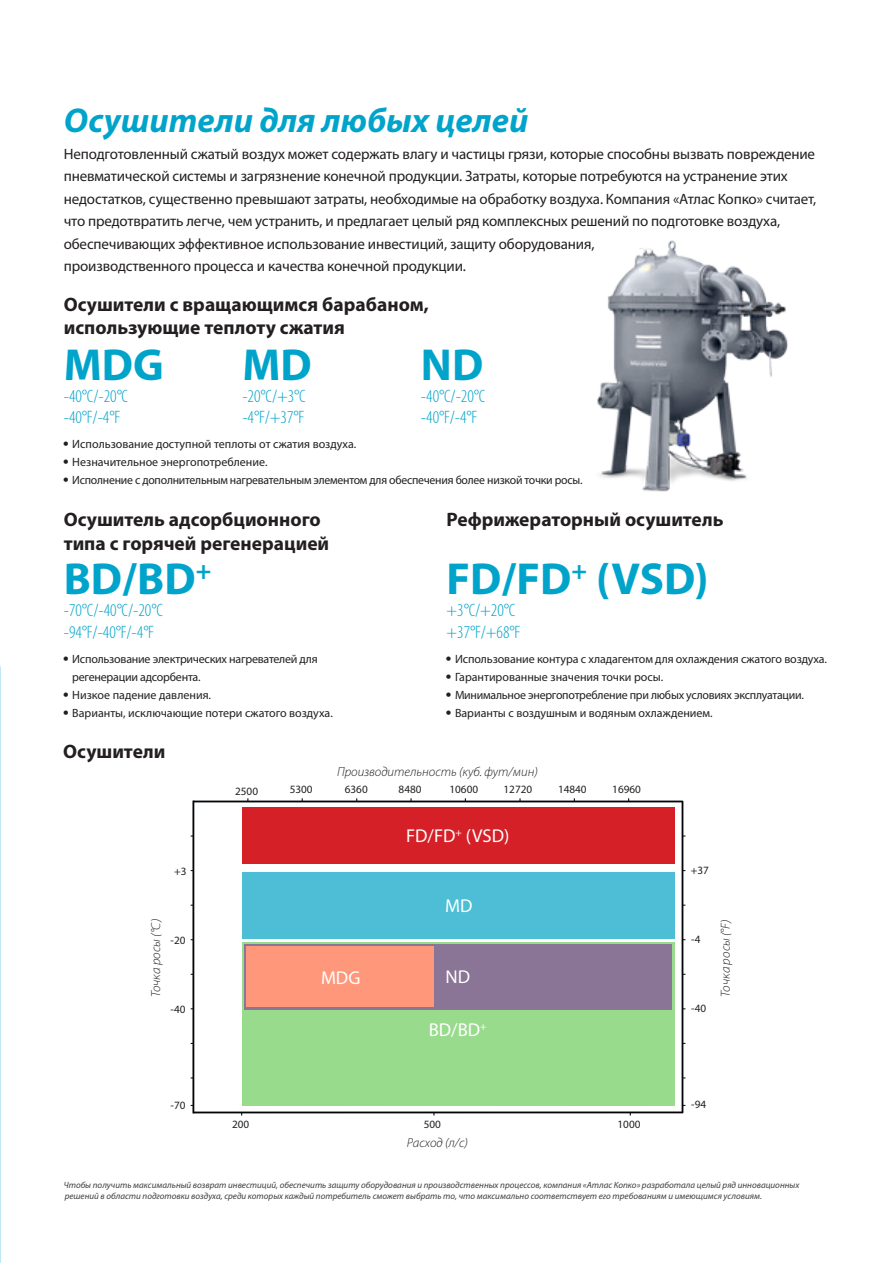
<style>
.page{position:relative;width:893px;height:1263px;background:#fff}
.page>*{position:absolute;margin:0;border:0;box-sizing:border-box;transform-origin:0 0}
.t1{font:700 45px "Myriad Pro";color:#00a4ca}
.t2{font:italic 700 34.5px "Myriad Pro";color:#00a4ca}
.t3{font:700 19.5px/23.4px "Myriad Pro";color:#231f20}
.t4{font:18.6px "Myriad Pro";color:#fff}
.t5{font:300 condensed 18px/21.6px "Myriad Pro";color:#00a4ca}
.t6{font:15px/22.5px "Myriad Pro";letter-spacing:-.01em;color:#231f20}
.t7{font:italic 300 13.05px "Myriad Pro";color:#231f20}
.t8{font:12px/18px "Myriad Pro";letter-spacing:-.01em;color:#231f20}
.t9{font:11.25px "Myriad Pro";color:#231f20}
.t10{font:italic 9px/10.8px "Myriad Pro";color:#3e3e3f}
.s1{font-family:"Univers LT Std"}
</style>
<div class="page">
<img style="left:597px;top:240px;width:191px;height:252px">
<hr style="left:192px;top:800px;width:2px;height:313px;background:#020408">
<hr style="left:682px;top:801px;width:1px;height:311px;background:#020408">
<hr style="left:193px;top:1111px;width:490px;height:2px;background:#020408">
<hr style="left:193px;top:800px;width:490px;height:2px;background:#020408">
<div style="left:242px;top:807px;width:432px;height:57px;background:#d62027"></div>
<div style="left:242px;top:872px;width:432px;height:67px;background:#4dbed6"></div>
<div style="left:242px;top:942px;width:432px;height:163px;background:#99db8d"></div>
<div style="left:244px;top:944px;width:428px;height:65px;background:#8a7597"></div>
<div style="left:247px;top:947px;width:187px;height:60px;background:#ff977b"></div>
<h2 class="t2" style="left:64px;top:98px;width:466px">Осушители для любых целей</h2>
<p class="t6" style="left:64px;top:142px;width:754px">Неподготовленный сжатый воздух может содержать влагу и частицы грязи, которые способны вызвать повреждение пневматической системы и загрязнение конечной продукции. Затраты, которые потребуются на устранение этих недостатков, существенно превышают затраты, необходимые на обработку воздуха. Компания «Атлас Копко» считает, что предотвратить легче, чем устранить, и предлагает целый ряд комплексных решений по подготовке воздуха, обеспечивающих эффективное использование инвестиций, защиту оборудования,<br>производственного процесса и качества конечной продукции.</p>
<h3 class="t3" style="left:64px;top:292px;width:367px">Осушители с вращающимся барабаном, использующие теплоту сжатия</h3>
<h1 class="t1" style="left:64px;top:336px;width:102px">MDG</h1>
<p class="t5" style="left:64px;top:385px;width:66px">-40°C/-20°C -40°F/-4°F</p>
<h1 class="t1" style="left:242px;top:336px;width:71px">MD</h1>
<p class="t5" style="left:242px;top:385px;width:65px">-20°C/+3°C -4°F/+37°F</p>
<h1 class="t1" style="left:421px;top:336px;width:64px">ND</h1>
<p class="t5" style="left:421px;top:385px;width:66px">-40°C/-20°C -40°F/-4°F</p>
<p class="t8" style="left:64px;top:435px;width:294px"><span class="s1">•</span> Использование доступной теплоты от сжатия воздуха.</p>
<p class="t8" style="left:64px;top:453px;width:205px"><span class="s1">•</span> Незначительное энергопотребление.</p>
<p class="t8" style="left:64px;top:471px;width:520px"><span class="s1">•</span> Исполнение с дополнительным нагревательным элементом для обеспечения более низкой точки росы.</p>
<h3 class="t3" style="left:64px;top:507px;width:267px">Осушитель адсорбционного типа с горячей регенерацией</h3>
<h1 class="t1" style="left:64px;top:550px;width:149px">BD/BD<sup>+</sup></h1>
<p class="t5" style="left:64px;top:600px;width:101px">-70°C/-40°C/-20°C -94°F/-40°F/-4°F</p>
<p class="t8" style="left:72px;top:650px;width:247px;text-indent:-9px"><span class="s1">•</span> Использование электрических нагревателей для регенерации адсорбента.</p>
<p class="t8" style="left:64px;top:686px;width:149px"><span class="s1">•</span> Низкое падение давления.</p>
<p class="t8" style="left:64px;top:704px;width:271px"><span class="s1">•</span> Варианты, исключающие потери сжатого воздуха.</p>
<h3 class="t3" style="left:63px;top:739px;width:104px">Осушители</h3>
<h3 class="t3" style="left:446px;top:507px;width:278px">Рефрижераторный осушитель</h3>
<h1 class="t1" style="left:446px;top:550px;width:264px">FD/FD<sup>+</sup> (VSD)</h1>
<p class="t5" style="left:446px;top:600px;width:75px">+3°C/+20°C +37°F/+68°F</p>
<p class="t8" style="left:446px;top:649px;width:382px"><span class="s1">•</span> Использование контура с хладагентом для охлаждения сжатого воздуха.</p>
<p class="t8" style="left:446px;top:667px;width:218px"><span class="s1">•</span> Гарантированные значения точки росы.</p>
<p class="t8" style="left:446px;top:685px;width:359px"><span class="s1">•</span> Минимальное энергопотребление при любых условиях эксплуатации.</p>
<p class="t8" style="left:446px;top:703px;width:268px"><span class="s1">•</span> Варианты с воздушным и водяным охлаждением.</p>
<p class="t9" style="left:235px;top:784px;width:24px">2500</p>
<p class="t7" style="left:337px;top:764px;width:202px">Производительность (куб. фут/мин)</p>
<p class="t9" style="left:290px;top:783px;width:24px">5300</p>
<p class="t9" style="left:345px;top:783px;width:24px">6360</p>
<p class="t9" style="left:399px;top:783px;width:24px">8480</p>
<p class="t9" style="left:449px;top:782px;width:30px">10600</p>
<p class="t9" style="left:503px;top:782px;width:30px">12720</p>
<p class="t9" style="left:558px;top:782px;width:30px">14840</p>
<p class="t9" style="left:612px;top:782px;width:30px">16960</p>
<p class="t4" style="left:406px;top:824px;width:105px">FD/FD<sup>+</sup> (VSD)</p>
<p class="t9" style="left:174px;top:864px;width:14px">+3</p>
<p class="t9" style="left:691px;top:863px;width:20px">+37</p>
<p class="t4" style="left:445px;top:895px;width:29px">MD</p>
<p class="t7" style="left:149px;top:997px;width:81px;rotate:-90deg">Точка росы (°C)</p>
<p class="t7" style="left:719px;top:996px;width:79px;rotate:-90deg">Точка росы (°F)</p>
<p class="t9" style="left:171px;top:933px;width:16px">-20</p>
<p class="t9" style="left:691px;top:932px;width:11px">-4</p>
<p class="t4" style="left:445px;top:965px;width:26px">ND</p>
<p class="t4" style="left:321px;top:966px;width:41px">MDG</p>
<p class="t9" style="left:171px;top:1002px;width:16px">-40</p>
<p class="t9" style="left:691px;top:1001px;width:16px">-40</p>
<p class="t9" style="left:171px;top:1098px;width:16px">-70</p>
<p class="t9" style="left:232px;top:1117px;width:19px">200</p>
<p class="t4" style="left:429px;top:1018px;width:59px">BD/BD<sup>+</sup></p>
<p class="t9" style="left:424px;top:1117px;width:19px">500</p>
<p class="t9" style="left:618px;top:1117px;width:24px">1000</p>
<p class="t7" style="left:407px;top:1136px;width:63px">Расход (л/с)</p>
<p class="t9" style="left:691px;top:1097px;width:16px">-94</p>
<p class="t10" style="left:64px;top:1179px;width:737px">Чтобы получить максимальный возврат инвестиций, обеспечить защиту оборудования и производственных процессов, компания «Атлас Копко» разработала целый ряд инновационных решений в области подготовки воздуха, среди которых каждый потребитель сможет выбрать то, что максимально соответствует его требованиям и имеющимся условиям.</p>
</div>
